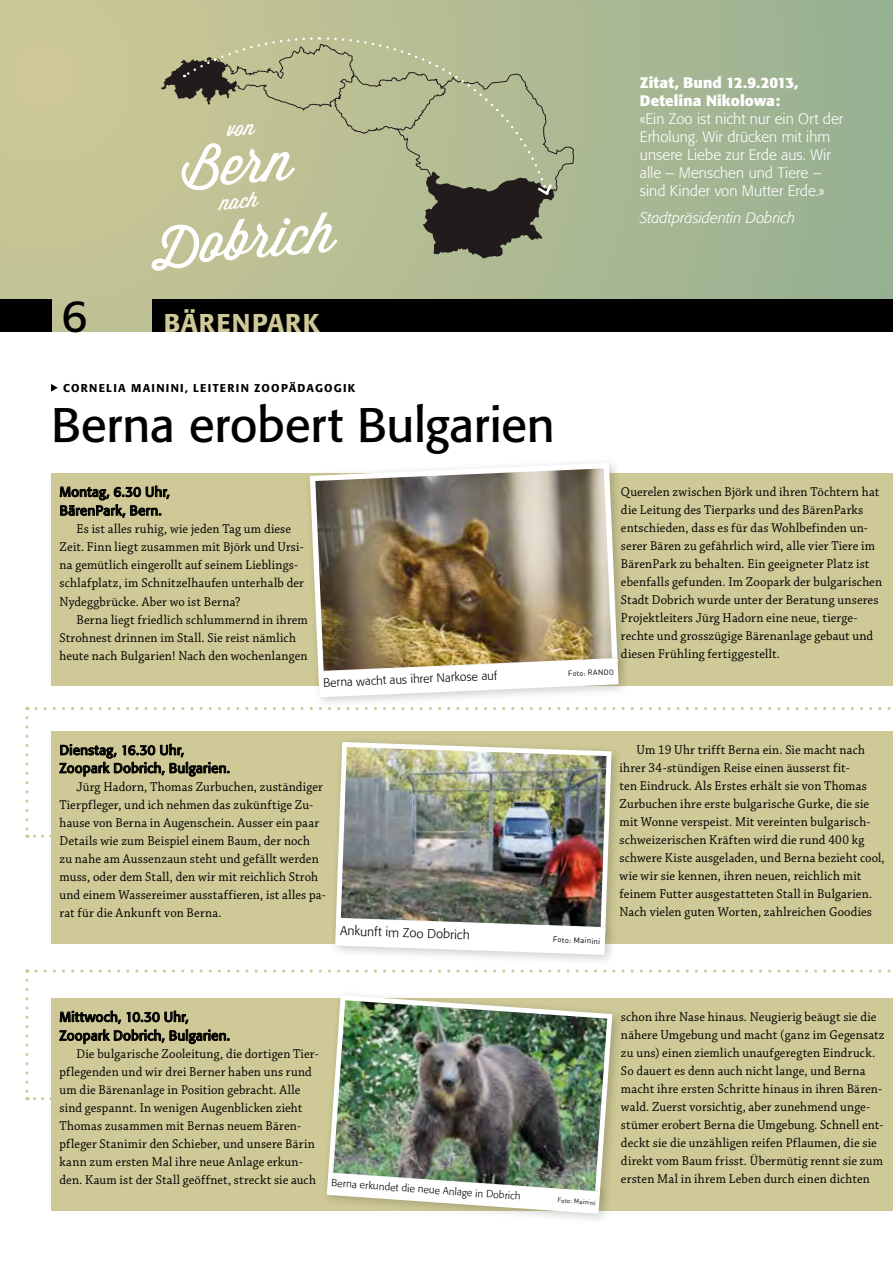
<style>
.page{position:relative;width:893px;height:1263px;background:#fff}
.page>*{position:absolute;margin:0;border:0;box-sizing:border-box;transform-origin:0 0}
.t1{font:54.6px "Wisdom Script AI";color:#fff}
.t2{font:48px "Formata";letter-spacing:-.01em;color:#000}
.t3{font:44.7px "Formata";color:#000}
.t4{font:500 25.5px "Formata";letter-spacing:.045em;color:#cec996}
.t5{font:20.55px "Wisdom Script AI";color:#fff}
.t6{font:300 15px/18px "Formata";color:#fff}
.t7{font:700 15px/18px "Formata";letter-spacing:.01em;color:#fff}
.t8{font:italic 300 15px "Formata";color:#fff}
.t9{font:13.5px/18px "Chaparral Pro";letter-spacing:.015em;color:#000;scale:.94 1}
.t10{font:13.5px/18.8px "Formata";letter-spacing:.01em;color:#000}
.t11{font:300 12.75px "Formata";color:#000}
.t12{font:300 12px "Formata";color:#000}
.t13{font:500 11.25px "Formata";letter-spacing:.115em;color:#000}
.t14{font:300 10.2px "Formata";color:#000}
.t15{font:7.95px "DIN";color:#000}
.t16{font:7.5px "DIN";color:#000}
.t17{font:6.45px "DIN";color:#000}
</style>
<div class="page">
<div style="left:51px;top:998px;width:842px;height:213px;background:#cec996"></div>
<svg style="left:59px;top:1011px;width:170px;height:33px"></svg>
<div style="left:51px;top:731px;width:842px;height:213px;background:#cec996"></div>
<svg style="left:59px;top:744px;width:170px;height:32px"></svg>
<div style="left:0;top:0;width:893px;height:332px;background:linear-gradient(to right,#cdc895,#98b092)"></div>
<div style="left:0;top:299px;width:51px;height:33px;background:#000"></div>
<div style="left:152px;top:299px;width:741px;height:33px;background:#000"></div>
<svg style="left:51px;top:384px;width:7px;height:8px"></svg>
<div style="left:51px;top:473px;width:842px;height:213px;background:#cec996"></div>
<svg style="left:60px;top:486px;width:109px;height:31px"></svg>
<div style="left:322px;top:989px;width:302px;height:219px;background:#000;opacity:.2"></div>
<img style="left:325px;top:992px;width:290px;height:207px">
<div style="left:321px;top:1167px;width:291px;height:58px;background:#000;opacity:.2"></div>
<svg style="left:327px;top:1173px;width:273px;height:41px"></svg>
<div style="left:554px;top:44px;width:20px;height:147px;background:#adb993"></div>
<svg style="left:36px;top:707px;width:855px;height:3px"></svg>
<svg style="left:36px;top:969px;width:855px;height:3px"></svg>
<svg style="left:25px;top:718px;width:18px;height:120px"></svg>
<hr style="left:892px;top:635px;width:1px;height:74px;background:#000;opacity:.2">
<svg style="left:25px;top:980px;width:18px;height:120px"></svg>
<img style="left:336px;top:742px;width:278px;height:170px">
<div style="left:329px;top:912px;width:289px;height:55px;background:#000;opacity:.2"></div>
<svg style="left:335px;top:918px;width:270px;height:37px"></svg>
<div style="left:304px;top:457px;width:325px;height:231px;background:#000;opacity:.2"></div>
<img style="left:307px;top:460px;width:313px;height:219px">
<div style="left:312px;top:653px;width:318px;height:56px;background:#000;opacity:.2"></div>
<svg style="left:318px;top:659px;width:301px;height:38px"></svg>
<svg style="left:161px;top:36px;width:393px;height:223px;background:#a9ac86"></svg>
<h1 class="t1" style="left:177px;top:126px;width:114px;rotate:-4deg">Bern</h1>
<h3 class="t5" style="left:219px;top:187px;width:40px;rotate:-5deg">nach</h3>
<h1 class="t1" style="left:147px;top:204px;width:187px;rotate:-4deg">Dobrich</h1>
<h3 class="t3" style="left:61px;top:289px;width:28px">6</h3>
<h3 class="t4" style="left:164px;top:307px;width:157px">BÄRENPARK</h3>
<p class="t7" style="left:640px;top:74px;width:160px">Zitat, Bund 12.9.2013,<br>Detelina Nikolowa:</p>
<p class="t6" style="left:640px;top:110px;width:205px">«Ein Zoo ist nicht nur ein Ort der<br>Erholung. Wir drücken mit ihm unsere Liebe zur Erde aus. Wir alle – Menschen und Tiere – sind Kinder von Mutter Erde.»</p>
<p class="t8" style="left:640px;top:208px;width:157px">Stadtpräsidentin Dobrich</p>
<p class="t13" style="left:63px;top:381px;width:294px">CORNELIA MAININI, LEITERIN ZOOPÄDAGOGIK</p>
<h2 class="t2" style="left:51px;top:396px;width:505px">Berna erobert Bulgarien</h2>
<p class="t10" style="left:60px;top:482px;width:112px">Montag, 6.30 Uhr,<br>BärenPark, Bern.</p>
<p class="t9" style="left:60px;top:520px;width:261px;text-indent:17px">Es ist alles ruhig, wie jeden Tag um diese Zeit. Finn liegt zusammen mit Björk und Ursi&shy;na gemütlich eingerollt auf seinem Lieblings&shy;schlafplatz, im Schnitzelhaufen unterhalb der Nydeggbrücke. Aber wo ist Berna?</p>
<p class="t9" style="left:60px;top:611px;width:266px;text-indent:17px">Berna liegt friedlich schlummernd in ihrem<br>Strohnest drinnen im Stall. Sie reist nämlich heute nach Bulgarien! Nach den wochenlangen</p>
<p class="t12" style="left:323px;top:676px;width:176px;rotate:-3deg">Berna wacht aus ihrer Narkose auf</p>
<p class="t16" style="left:568px;top:669px;width:47px;rotate:-3deg">Foto: RANDO</p>
<p class="t9" style="left:621px;top:483px;width:279px">Querelen zwischen Björk und ihren Töchtern hat die Leitung des Tierparks und des BärenParks entschieden, dass es für das Wohlbefinden un&shy;serer Bären zu gefährlich wird, alle vier Tiere im BärenPark zu behalten. Ein geeigneter Platz ist ebenfalls gefunden. Im Zoopark der bulgarischen Stadt Dobrich wurde unter der Beratung unseres Projektleiters Jürg Hadorn eine neue, tierge&shy;rechte und grosszügige Bärenanlage gebaut und diesen Frühling fertiggestellt.</p>
<p class="t10" style="left:60px;top:741px;width:172px;line-height:18px">Dienstag, 16.30 Uhr,<br>Zoopark Dobrich, Bulgarien.</p>
<p class="t9" style="left:60px;top:778px;width:285px;text-indent:17px">Jürg Hadorn, Thomas Zurbuchen, zuständiger Tierpfleger, und ich nehmen das zukünftige Zu&shy;hause von Berna in Augenschein. Ausser ein paar Details wie zum Beispiel einem Baum, der noch zu nahe am Aussenzaun steht und gefällt werden muss, oder dem Stall, den wir mit reichlich Stroh und einem Wassereimer ausstaffieren, ist alles pa&shy;rat für die Ankunft von Berna.</p>
<p class="t11" style="left:340px;top:923px;width:131px;rotate:2deg">Ankunft im Zoo Dobrich</p>
<p class="t10" style="left:60px;top:1007px;width:172px">Mittwoch, 10.30 Uhr,<br>Zoopark Dobrich, Bulgarien.</p>
<p class="t9" style="left:60px;top:1046px;width:277px;text-indent:17px">Die bulgarische Zooleitung, die dortigen Tier&shy;pflegenden und wir drei Berner haben uns rund um die Bärenanlage in Position gebracht. Alle sind gespannt. In wenigen Augenblicken zieht Thomas zusammen mit Bernas neuem Bären&shy;pfleger Stanimir den Schieber, und unsere Bärin kann zum ersten Mal ihre neue Anlage erkun&shy;den. Kaum ist der Stall geöffnet, streckt sie auch</p>
<p class="t14" style="left:332px;top:1177px;width:191px;rotate:4deg">Berna erkundet die neue Anlage in Dobrich</p>
<p class="t15" style="left:553px;top:934px;width:49px;rotate:2deg">Foto: Mainini</p>
<p class="t9" style="left:620px;top:741px;width:284px;text-indent:17px">Um 19 Uhr trifft Berna ein. Sie macht nach ihrer 34-stündigen Reise einen äusserst fit-<br>ten Eindruck. Als Erstes erhält sie von Thomas Zurbuchen ihre erste bulgarische Gurke, die sie mit Wonne verspeist. Mit vereinten bulgarisch&shy;schweizerischen Kräften wird die rund 400 kg schwere Kiste ausgeladen, und Berna bezieht cool, wie wir sie kennen, ihren neuen, reichlich mit feinem Futter ausgestatteten Stall in Bulgarien.<br>Nach vielen guten Worten, zahlreichen Goodies</p>
<p class="t17" style="left:558px;top:1196px;width:40px;rotate:4deg">Foto: Mainini</p>
<p class="t9" style="left:621px;top:1008px;width:282px">schon ihre Nase hinaus. Neugierig beäugt sie die nähere Umgebung und macht (ganz im Gegensatz zu uns) einen ziemlich unaufgeregten Eindruck.<br>So dauert es denn auch nicht lange, und Berna macht ihre ersten Schritte hinaus in ihren Bären&shy;wald. Zuerst vorsichtig, aber zunehmend unge&shy;stümer erobert Berna die Umgebung. Schnell ent&shy;deckt sie die unzähligen reifen Pflaumen, die sie direkt vom Baum frisst. Übermütig rennt sie zum ersten Mal in ihrem Leben durch einen dichten</p>
</div>
